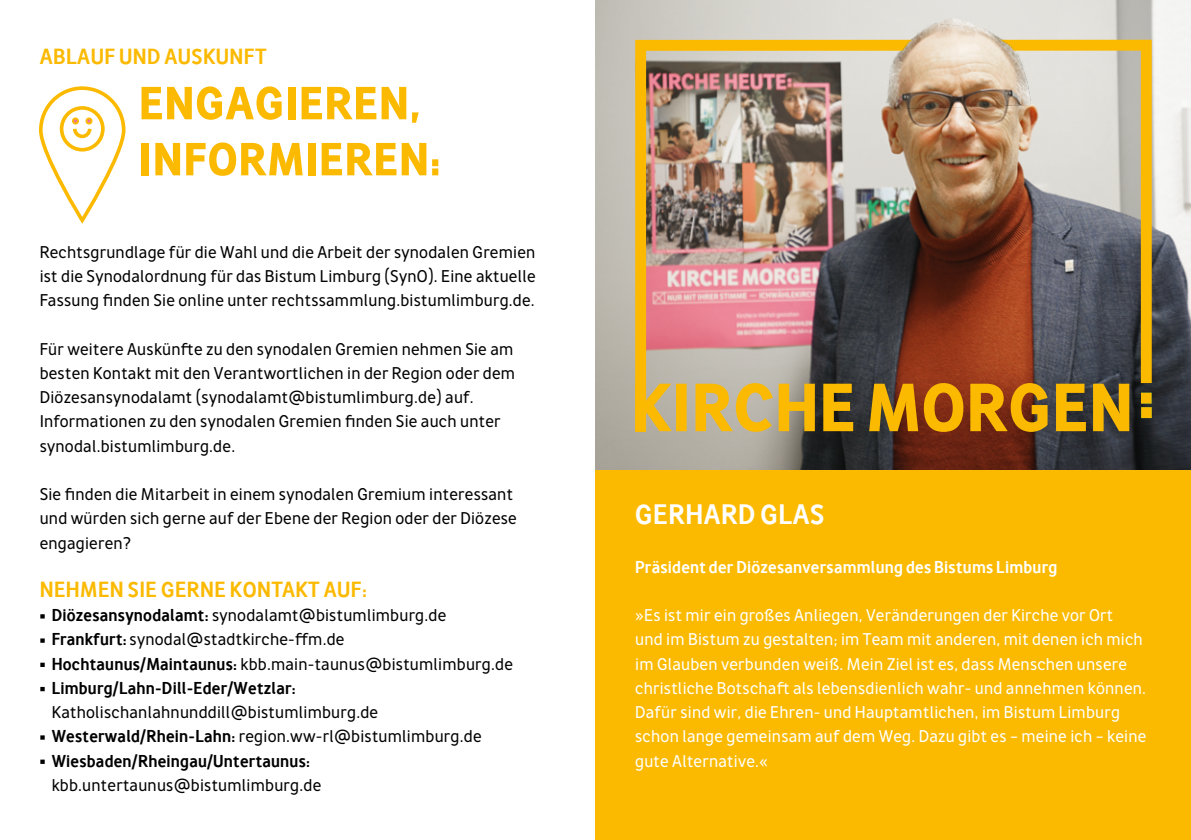
<style>
.page{position:relative;width:1191px;height:840px;background:#fff}
.page>*{position:absolute;margin:0;border:0;box-sizing:border-box;transform-origin:0 0}
.t1{font:60px/56px "Awan Zaman Hv";letter-spacing:.015em;color:#fbba00}
.t2{font:700 36px "Awan Zaman";letter-spacing:.015em;color:#fff}
.t3{font:700 28px "Awan Zaman";letter-spacing:.015em;color:#fbba00}
.t4{font:22px/24.2px "Awan Zaman";letter-spacing:.01em;color:#000}
.t5{font:22px/24.2px "Awan Zaman";letter-spacing:.01em;color:#fff}
.t6{font:700 22px "Awan Zaman";letter-spacing:.01em;color:#fff}
.s1{font-family:"Awan Zaman Lt"}
.s2{font-weight:700}
</style>
<div class="page">
<img style="left:595px;top:120px;width:596px;height:350px">
<div style="left:595px;top:470px;width:596px;height:369px;background:#fbba00"></div>
<img style="left:630px;top:120px;width:527px;height:322px">
<svg style="left:635px;top:383px;width:494px;height:48px;background:#bd8f27"></svg>
<div style="left:1141px;top:392px;width:10px;height:11px;background:#fbba00"></div>
<div style="left:1141px;top:407px;width:10px;height:11px;background:#fbba00"></div>
<img style="left:595px;top:0;width:596px;height:120px">
<svg style="left:39px;top:86px;width:87px;height:138px"></svg>
<div style="left:85px;top:117px;width:7px;height:7px;border:2px solid #fbba00;border-radius:50%"></div>
<p class="t3" style="left:40px;top:38px;width:228px">ABLAUF UND AUSKUNFT</p>
<h1 class="t1" style="left:139px;top:70px;width:303px">ENGAGIEREN,<br>INFORMIEREN:</h1>
<p class="t4" style="left:40px;top:238px;width:497px;text-align:justify">Rechtsgrundlage für die Wahl und die Arbeit der synodalen Gremien ist die Synodalordnung für das Bistum Limburg (SynO). Eine aktuelle Fassung finden Sie online unter rechtssammlung.bistumlimburg.de.</p>
<p class="t4" style="left:40px;top:335px;width:477px">Für weitere Auskünfte zu den synodalen Gremien nehmen Sie am besten Kontakt mit den Verantwortlichen in der Region oder dem Diözesansynodalamt (synodalamt@bistumlimburg.de) auf.<br>Informationen zu den synodalen Gremien finden Sie auch unter synodal.bistumlimburg.de.</p>
<p class="t4" style="left:40px;top:480px;width:479px">Sie finden die Mitarbeit in einem synodalen Gremium interessant und würden sich gerne auf der Ebene der Region oder der Diözese engagieren?</p>
<p class="t3" style="left:40px;top:570px;width:329px">NEHMEN SIE GERNE KONTAKT AUF:</p>
<p class="t4" style="left:40px;top:601px;width:408px"><span class="s1">•</span> <span class="s2">Diözesansynodalamt:</span> synodalamt@bistumlimburg.de</p>
<p class="t4" style="left:40px;top:625px;width:306px"><span class="s1">•</span> <span class="s2">Frankfurt:</span> synodal@stadtkirche-ffm.de</p>
<p class="t4" style="left:40px;top:649px;width:475px"><span class="s1">•</span> <span class="s2">Hochtaunus/Maintaunus:</span> kbb.main-taunus@bistumlimburg.de</p>
<p class="t4" style="left:52px;top:673px;width:328px;text-indent:-12px"><span class="s1">•</span> <span class="s2">Limburg/Lahn-Dill-Eder/Wetzlar:<br></span>Katholischanlahnunddill@bistumlimburg.de</p>
<p class="t4" style="left:40px;top:722px;width:443px"><span class="s1">•</span> <span class="s2">Westerwald/Rhein-Lahn:</span> region.ww-rl@bistumlimburg.de</p>
<p class="t4" style="left:40px;top:746px;width:283px;text-align:center"><span class="s1">•</span> <span class="s2">Wiesbaden/Rheingau/Untertaunus: </span>kbb.untertaunus@bistumlimburg.de</p>
<h2 class="t2" style="left:635px;top:490px;width:191px">GERHARD GLAS</h2>
<p class="t6" style="left:635px;top:552px;width:424px">Präsident der Diözesanversammlung des Bistums Limburg</p>
<p class="t5" style="left:635px;top:601px;width:513px">»Es ist mir ein großes Anliegen, Veränderungen der Kirche vor Ort<br>und im Bistum zu gestalten; im Team mit anderen, mit denen ich mich im Glauben verbunden weiß. Mein Ziel ist es, dass Menschen unsere christliche Botschaft als lebensdienlich wahr- und annehmen können.<br>Dafür sind wir, die Ehren- und Hauptamtlichen, im Bistum Limburg schon lange gemeinsam auf dem Weg. Dazu gibt es – meine ich – keine gute Alternative.«</p>
</div>
